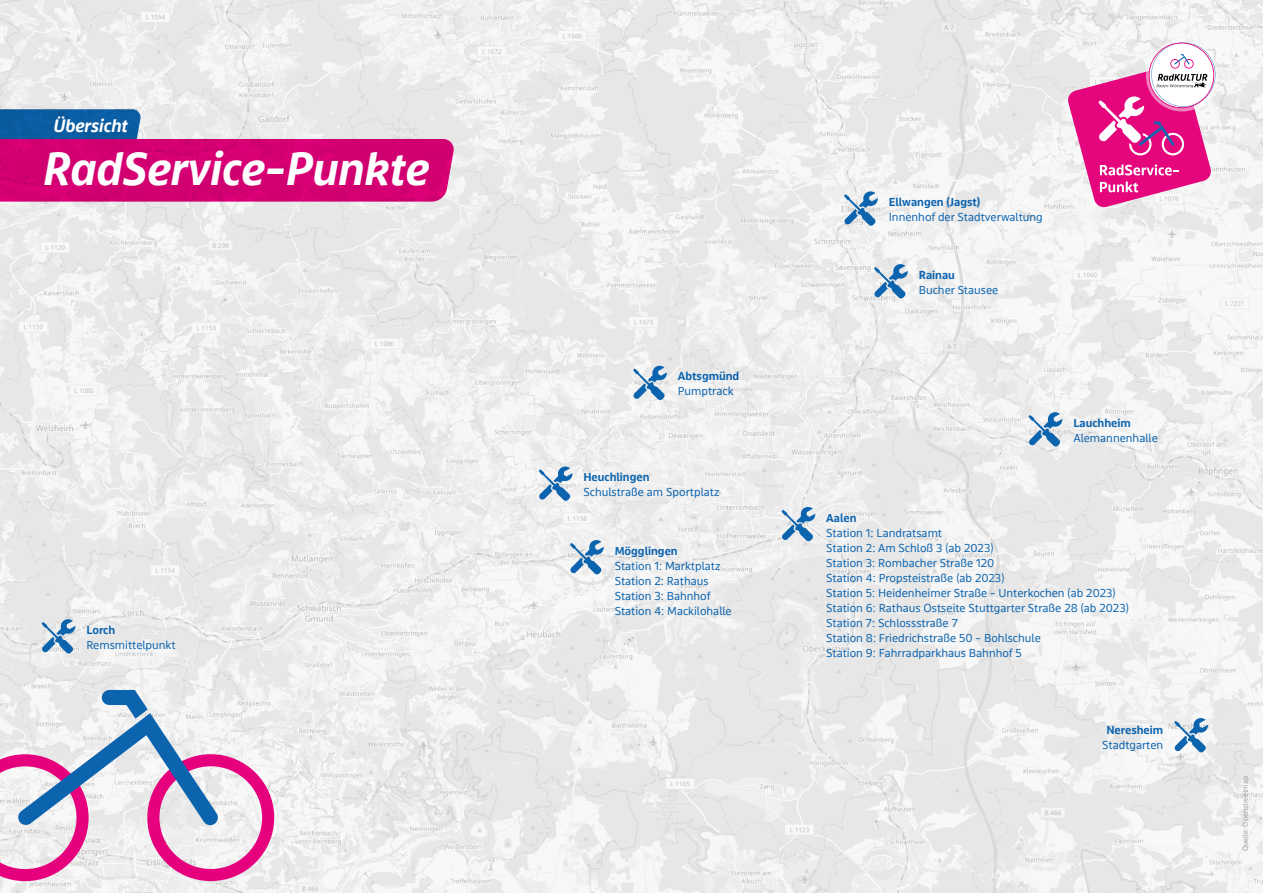
<style>
.page{position:relative;width:1263px;height:893px;background:#fff}
.page>*{position:absolute;margin:0;border:0;box-sizing:border-box;transform-origin:0 0}
.t1{font:italic 700 48.15px "bwegt Display";color:#fff}
.t2{font:italic 700 18.9px "bwegt Display";color:#fff}
.t3{font:12px/15px "bwegt Text";color:#0c64af}
.t4{font:700 12px "bwegt Text";color:#0c64af}
.t5{font:7.5px "bwegt Text";color:#9d9d9c}
</style>
<div class="page">
<img style="left:0;top:0;width:1263px;height:893px">
<svg style="left:0;top:109px;width:455px;height:93px;background:#c43f92"></svg>
<svg style="left:42px;top:618px;width:34px;height:35px"></svg>
<svg style="left:844px;top:191px;width:34px;height:35px"></svg>
<svg style="left:539px;top:466px;width:34px;height:35px"></svg>
<svg style="left:633px;top:365px;width:34px;height:35px"></svg>
<svg style="left:781px;top:506px;width:34px;height:35px"></svg>
<svg style="left:570px;top:539px;width:34px;height:35px"></svg>
<svg style="left:1028px;top:411px;width:34px;height:35px"></svg>
<svg style="left:874px;top:263px;width:34px;height:35px"></svg>
<svg style="left:1174px;top:717px;width:34px;height:35px"></svg>
<svg style="left:1068px;top:39px;width:150px;height:168px"></svg>
<svg style="left:0;top:690px;width:274px;height:191px"></svg>
<h2 class="t2" style="left:53px;top:115px;width:76px">Übersicht</h2>
<h1 class="t1" style="left:43px;top:141px;width:388px">RadService-Punkte</h1>
<p class="t4" style="left:86px;top:623px;width:30px">Lorch</p>
<p class="t3" style="left:86px;top:638px;width:91px">Remsmittelpunkt</p>
<p class="t4" style="left:678px;top:369px;width:63px">Abtsgmünd</p>
<p class="t3" style="left:678px;top:384px;width:57px">Pumptrack</p>
<p class="t4" style="left:583px;top:470px;width:68px">Heuchlingen</p>
<p class="t3" style="left:583px;top:485px;width:137px">Schulstraße am Sportplatz</p>
<p class="t4" style="left:615px;top:544px;width:65px">Mögglingen</p>
<p class="t3" style="left:615px;top:559px;width:118px">Station 1: Marktplatz<br>Station 2: Rathaus<br>Station 3: Bahnhof<br>Station 4: Mackilohalle</p>
<p class="t4" style="left:889px;top:195px;width:93px">Ellwangen (Jagst)</p>
<p class="t3" style="left:889px;top:210px;width:155px">Innenhof der Stadtverwaltung</p>
<p class="t4" style="left:919px;top:268px;width:38px">Rainau</p>
<p class="t3" style="left:919px;top:283px;width:81px">Bucher Stausee</p>
<p class="t4" style="left:1073px;top:416px;width:59px">Lauchheim</p>
<p class="t3" style="left:1073px;top:431px;width:86px">Alemannenhalle</p>
<p class="t4" style="left:826px;top:511px;width:32px">Aalen</p>
<p class="t3" style="left:826px;top:525px;width:304px">Station 1: Landratsamt<br>Station 2: Am Schloß 3 (ab 2023)<br>Station 3: Rombacher Straße 120<br>Station 4: Propsteistraße (ab 2023)<br>Station 5: Heidenheimer Straße - Unterkochen (ab 2023)<br>Station 6: Rathaus Ostseite Stuttgarter Straße 28 (ab 2023)<br>Station 7: Schlossstraße 7<br>Station 8: Friedrichstraße 50 - Bohlschule<br>Station 9: Fahrradparkhaus Bahnhof 5</p>
<p class="t4" style="left:1106px;top:723px;width:58px">Neresheim</p>
<p class="t3" style="left:1102px;top:738px;width:63px">Stadtgarten</p>
<p class="t5" style="left:1241px;top:851px;width:77px;rotate:-90deg">Quelle: Openstreetmap</p>
</div>
